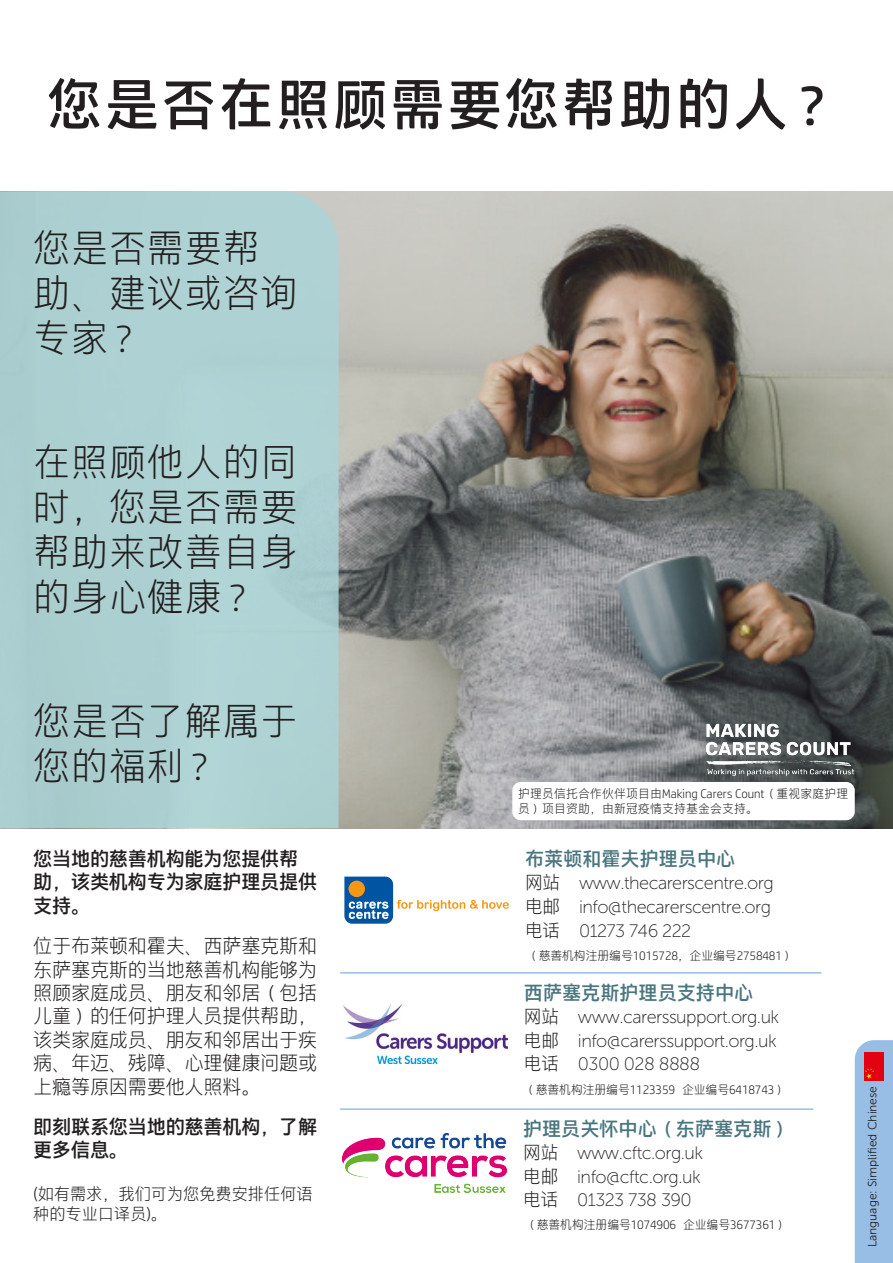
<style>
.page{position:relative;width:893px;height:1263px;background:#fff}
.page>*{position:absolute;margin:0;border:0;box-sizing:border-box;transform-origin:0 0}
.t1{font:55.5px "HP Simplified Hans";letter-spacing:.03em;color:#231f20}
.Body_Copy{font:300 37.8px/45px "HP Simplified Hans";letter-spacing:.01em;color:#231f20}
.Body_Copy-2{font:300 19.5px/23.4px "HP Simplified Hans";letter-spacing:-.03em;color:#231f20;text-align:justify}
.Body_Copy-3{font:19.5px/23.4px "HP Simplified Hans";letter-spacing:-.03em;color:#231f20}
.Headers{font:19.5px "HP Simplified Hans";letter-spacing:-.02em;color:#4a7680}
.Headers-2{font:18px "Museo Sans 100";letter-spacing:-.03em;color:#231f20}
.Body_Copy-4{font:300 16.5px/19.8px "HP Simplified Hans";letter-spacing:-.02em;color:#231f20}
.Headers-3{font:300 12px "HP Simplified Hans";letter-spacing:-.02em;color:#231f20}
.Headers-4{font:300 12px/15px "HP Simplified Hans";color:#231f20}
.t2{font:12px "Museo Sans 300";color:#231f20}
.s1{font-family:"HP Simplified Hans";font-weight:300}
</style>
<div class="page">
<img style="left:339px;top:191px;width:554px;height:637px">
<div style="left:0;top:191px;width:339px;height:637px;background:#add1d2"></div>
<svg style="left:344px;top:876px;width:165px;height:48px"></svg>
<img style="left:342px;top:1133px;width:165px;height:60px">
<img style="left:343px;top:1004px;width:165px;height:59px">
<div style="left:512px;top:782px;width:343px;height:38px;background:#fff;border-radius:9px"></div>
<hr style="left:340px;top:972px;width:481px;height:2px;background:#99bee5">
<hr style="left:340px;top:1108px;width:473px;height:2px;background:#99bee5">
<div style="left:855px;top:1040px;width:38px;height:223px;background:#99bee5"></div>
<img style="left:865px;top:1052px;width:18px;height:28px">
<img style="left:706px;top:724px;width:148px;height:52px">
<p class="t1" style="left:47px;top:75px;width:800px">您是否在照顾需要您帮助的人？</p>
<p class="Body_Copy" style="left:33px;top:226px;width:266px">您是否需要帮助、建议或咨询专家？</p>
<p class="Body_Copy" style="left:33px;top:440px;width:266px;text-align:justify">在照顾他人的同时，您是否需要帮助来改善自身的身心健康？</p>
<p class="Body_Copy" style="left:33px;top:699px;width:266px">您是否了解属于您的福利？</p>
<p class="Body_Copy-3" style="left:33px;top:847px;width:286px">您当地的慈善机构能为您提供帮助，该类机构专为家庭护理员提供支持。</p>
<p class="Body_Copy-2" style="left:33px;top:935px;width:286px">位于布莱顿和霍夫、西萨塞克斯和东萨塞克斯的当地慈善机构能够为照顾家庭成员、朋友和邻居（包括儿童）的任何护理人员提供帮助，该类家庭成员、朋友和邻居出于疾病、年迈、残障、心理健康问题或上瘾等原因需要他人照料。</p>
<p class="Body_Copy-3" style="left:33px;top:1115px;width:286px">即刻联系您当地的慈善机构，了解更多信息。</p>
<p class="Body_Copy-4" style="left:33px;top:1184px;width:281px">(如有需求，我们可为您免费安排任何语种的专业口译员)。</p>
<p class="Headers-4" style="left:518px;top:786px;width:332px">护理员信托合作伙伴项目由Making Carers Count（重视家庭护理员）项目资助，由新冠疫情支持基金会支持。</p>
<p class="Headers" style="left:525px;top:848px;width:212px">布莱顿和霍夫护理员中心</p>
<p class="Headers-2" style="left:525px;top:873px;width:250px"><span class="s1">网站</span> www.thecarerscentre.org</p>
<p class="Headers-2" style="left:525px;top:897px;width:248px"><span class="s1">电邮</span> info@thecarerscentre.org</p>
<p class="Headers-2" style="left:525px;top:921px;width:168px"><span class="s1">电话</span> 01273 746 222</p>
<p class="Headers-3" style="left:527px;top:950px;width:268px">（慈善机构注册编号1015728，企业编号2758481）</p>
<p class="Headers" style="left:524px;top:982px;width:231px">西萨塞克斯护理员支持中心</p>
<p class="Headers-2" style="left:524px;top:1007px;width:257px"><span class="s1">网站</span> www.carerssupport.org.uk</p>
<p class="Headers-2" style="left:524px;top:1031px;width:254px"><span class="s1">电邮</span> info@carerssupport.org.uk</p>
<p class="Headers-2" style="left:524px;top:1054px;width:178px"><span class="s1">电话</span> 0300 028 8888</p>
<p class="Headers-3" style="left:524px;top:1083px;width:264px">（慈善机构注册编号1123359 企业编号6418743）</p>
<p class="Headers" style="left:523px;top:1118px;width:269px">护理员关怀中心（东萨塞克斯）</p>
<p class="Headers-2" style="left:523px;top:1143px;width:181px"><span class="s1">网站</span> www.cftc.org.uk</p>
<p class="Headers-2" style="left:523px;top:1167px;width:179px"><span class="s1">电邮</span> info@cftc.org.uk</p>
<p class="Headers-2" style="left:523px;top:1191px;width:170px"><span class="s1">电话</span> 01323 738 390</p>
<p class="Headers-3" style="left:525px;top:1219px;width:264px">（慈善机构注册编号1074906 企业编号3677361）</p>
<p class="t2" style="left:866px;top:1247px;width:163px;rotate:-90deg">Language: Simplified Chinese</p>
</div>
